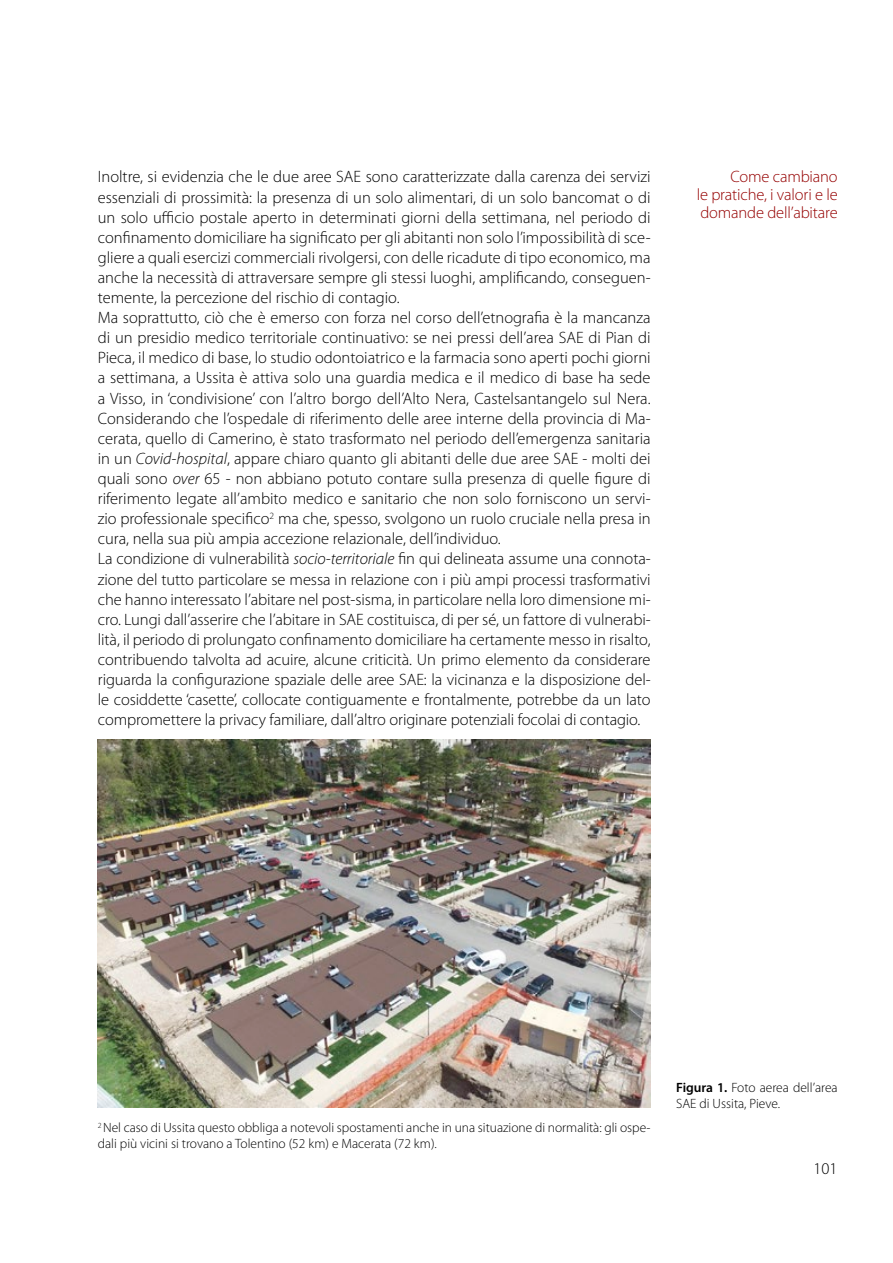
<style>
.page{position:relative;width:893px;height:1263px;background:#fff}
.page>*{position:absolute;margin:0;border:0;box-sizing:border-box;transform-origin:0 0}
.t1{font:300 16.5px/20.1px "Myriad Pro";color:#000}
.t2{font:300 16.5px/18px "Myriad Pro";letter-spacing:-.01em;color:#950000;text-align:justify}
.t3{font:300 13.5px/16.2px "Myriad Pro";color:#000}
.s1{font-style:italic}
.s2{font-weight:600}
</style>
<div class="page">
<img style="left:98px;top:740px;width:553px;height:368px">
<p class="t1" style="left:98px;top:167px;width:554px">Inoltre, si evidenzia che le due aree SAE sono caratterizzate dalla carenza dei servizi essenziali di prossimità: la presenza di un solo alimentari, di un solo bancomat o di un solo ufficio postale aperto in determinati giorni della settimana, nel periodo di confinamento domiciliare ha significato per gli abitanti non solo l’impossibilità di sce&shy;gliere a quali esercizi commerciali rivolgersi, con delle ricadute di tipo economico, ma anche la necessità di attraversare sempre gli stessi luoghi, amplificando, conseguen&shy;temente, la percezione del rischio di contagio.<br>Ma soprattutto, ciò che è emerso con forza nel corso dell’etnografia è la mancanza di un presidio medico territoriale continuativo: se nei pressi dell’area SAE di Pian di Pieca, il medico di base, lo studio odontoiatrico e la farmacia sono aperti pochi giorni a settimana, a Ussita è attiva solo una guardia medica e il medico di base ha sede a Visso, in ‘condivisione’ con l’altro borgo dell’Alto Nera, Castelsantangelo sul Nera.<br>Considerando che l’ospedale di riferimento delle aree interne della provincia di Ma&shy;cerata, quello di Camerino, è stato trasformato nel periodo dell’emergenza sanitaria in un <span class="s1">Covid-hospital</span>, appare chiaro quanto gli abitanti delle due aree SAE - molti dei quali sono <span class="s1">over</span> 65 - non abbiano potuto contare sulla presenza di quelle figure di riferimento legate all’ambito medico e sanitario che non solo forniscono un servi&shy;zio professionale specifico<sup>2</sup> ma che, spesso, svolgono un ruolo cruciale nella presa in cura, nella sua più ampia accezione relazionale, dell’individuo.<br>La condizione di vulnerabilità <span class="s1">socio-territoriale</span> fin qui delineata assume una connota&shy;zione del tutto particolare se messa in relazione con i più ampi processi trasformativi che hanno interessato l’abitare nel post-sisma, in particolare nella loro dimensione mi&shy;cro. Lungi dall’asserire che l’abitare in SAE costituisca, di per sé, un fattore di vulnerabi&shy;lità, il periodo di prolungato confinamento domiciliare ha certamente messo in risalto, contribuendo talvolta ad acuire, alcune criticità. Un primo elemento da considerare riguarda la configurazione spaziale delle aree SAE: la vicinanza e la disposizione del&shy;le cosiddette ‘casette’, collocate contiguamente e frontalmente, potrebbe da un lato compromettere la privacy familiare, dall’altro originare potenziali focolai di contagio.</p>
<p class="t2" style="left:697px;top:168px;width:142px;text-indent:34px">Come cambiano le pratiche, i valori e le domande dell’abitare</p>
<p class="t3" style="left:98px;top:1119px;width:554px"><sup>2</sup> Nel caso di Ussita questo obbliga a notevoli spostamenti anche in una situazione di normalità: gli ospe&shy;dali più vicini si trovano a Tolentino (52 km) e Macerata (72 km).</p>
<p class="t3" style="left:676px;top:1079px;width:163px"><span class="s2">Figura 1.</span> Foto aerea dell’area<br>SAE di Ussita, Pieve.</p>
<p class="t1" style="left:813px;top:1158px;width:26px">101</p>
</div>
